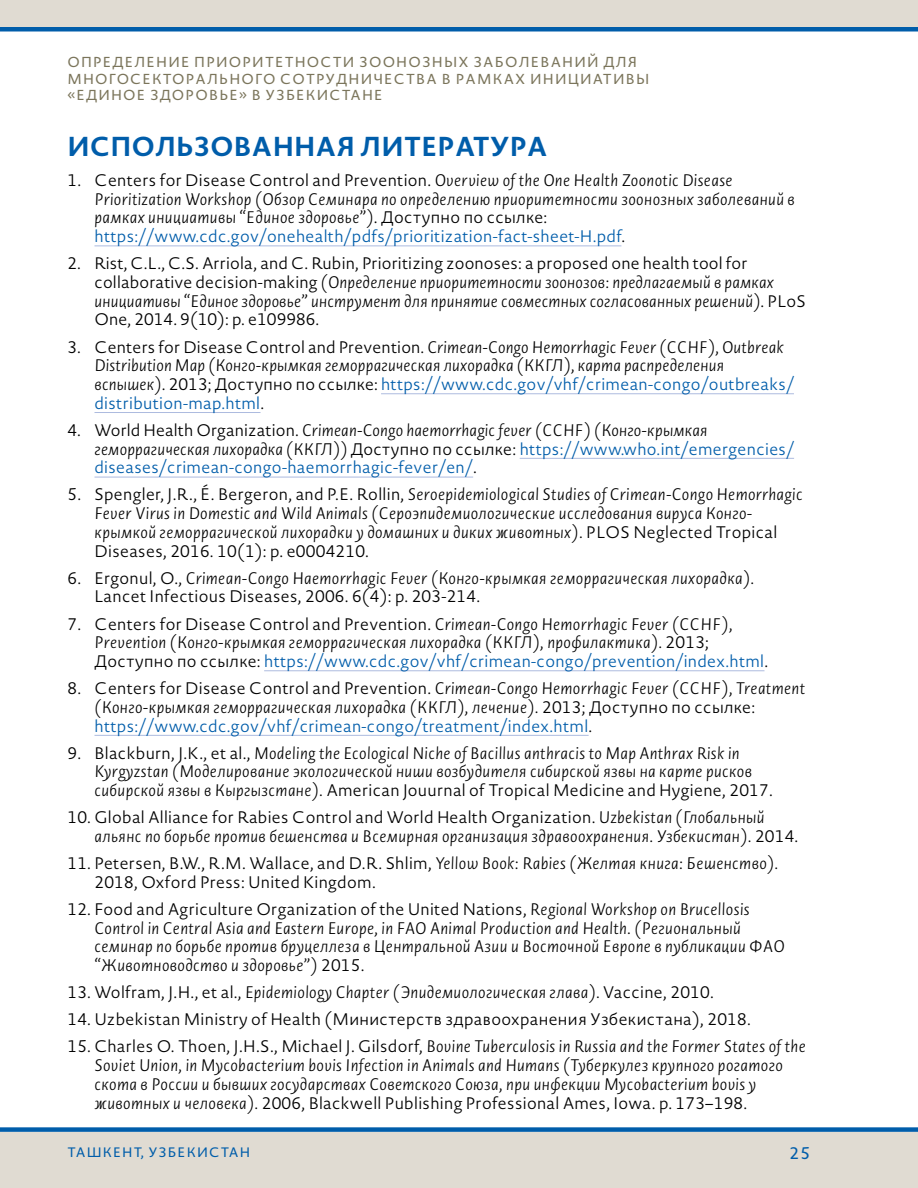
<style>
.page{position:relative;width:918px;height:1188px;background:#fff}
.page>*{position:absolute;margin:0;border:0;box-sizing:border-box;transform-origin:0 0}
.t1{font:700 27px "Novel Sans Cy";letter-spacing:.01em;color:#005daa}
.t2{font:italic 300 16.5px/18.8px "Novel Sans Cy";letter-spacing:.02em;color:#000}
.t3{font:300 16.5px/18.8px "Novel Sans Cy";letter-spacing:.02em;color:#000}
.t4{font:16.5px "Novel Sans Cy";color:#005daa}
.t5{font:14.25px/16.5px "Novel Sans Cy";letter-spacing:.08em;color:#7b755b}
.t6{font:13.5px "Novel Sans Cy";letter-spacing:.08em;color:#005daa}
.s1{font-style:normal}
.s2{font-style:normal;color:#005daa}
.s3{font-style:italic}
</style>
<div class="page">
<div style="left:0;top:1132px;width:918px;height:56px;background:#e0dbd2"></div>
<div style="left:0;top:0;width:918px;height:27px;background:#e0dbd2"></div>
<div style="left:0;top:1127px;width:918px;height:5px;background:#005daa"></div>
<div style="left:0;top:27px;width:918px;height:5px;background:#005daa"></div>
<hr style="left:94px;top:246px;width:527px;height:1px;background:#adbbdf">
<hr style="left:381px;top:393px;width:413px;height:1px;background:#adbbdf">
<hr style="left:94px;top:412px;width:167px;height:1px;background:#adbbdf">
<hr style="left:520px;top:458px;width:274px;height:1px;background:#adbbdf">
<hr style="left:94px;top:477px;width:379px;height:1px;background:#adbbdf">
<hr style="left:264px;top:670px;width:501px;height:1px;background:#adbbdf">
<hr style="left:94px;top:735px;width:495px;height:1px;background:#adbbdf">
<p class="t5" style="left:68px;top:55px;width:583px">ОПРЕДЕЛЕНИE ПРИОРИТЕТНОСТИ ЗООНОЗНЫХ ЗАБОЛЕВАНИЙ ДЛЯ<br>МНОГОСЕКТОРАЛЬНОГО СОТРУДНИЧЕСТВА В РАМКАХ ИНИЦИАТИВЫ «ЕДИНОЕ ЗДОРОВЬЕ» В УЗБЕКИСТАНЕ</p>
<h2 class="t1" style="left:68px;top:126px;width:482px">ИСПОЛЬЗОВАННАЯ ЛИТЕРАТУРА</h2>
<p class="t2" style="left:94px;top:171px;width:702px;text-indent:-27px"><span class="s1">1. Centers for Disease Control and Prevention.</span> Overview of the One Health Zoonotic Disease Prioritization Workshop (Обзор Семинара по определению приоритетности зоонозных заболеваний в рамках инициативы “Единое здоровье”)<span class="s1">. Доступно по ссылке: </span><span class="s2">https://www.cdc.gov/onehealth/pdfs/prioritization-fact-sheet-H.pdf</span><span class="s1">.</span></p>
<p class="t3" style="left:94px;top:255px;width:713px;text-indent:-27px">2. Rist, C.L., C.S. Arriola, and C. Rubin, Prioritizing zoonoses: a proposed one health tool for collaborative decision-making <span class="s3">(Определение приоритетности зоонозов: предлагаемый в рамках инициативы “Единое здоровье” инструмент для принятие совместных согласованных решений)</span>. PLoS One, 2014. 9(10): p. e109986.</p>
<p class="t2" style="left:94px;top:337px;width:701px;text-indent:-27px"><span class="s1">3. Centers for Disease Control and Prevention.</span> Crimean-Congo Hemorrhagic Fever (CCHF), Outbreak Distribution Map (Конго-крымкая геморрагическая лихорадка (ККГЛ), карта распределения вспышек)<span class="s1">. 2013; Доступно по ссылке:</span> <span class="s2">https://www.cdc.gov/vhf/crimean-congo/outbreaks/ distribution-map.html</span><span class="s1">.</span></p>
<p class="t2" style="left:94px;top:421px;width:701px;text-indent:-27px"><span class="s1">4. World Health Organization.</span> Crimean-Congo haemorrhagic fever (CCHF) (Конго-крымкая геморрагическая лихорадка (ККГЛ)) <span class="s1">Доступно по ссылке:</span> <span class="s2">https://www.who.int/emergencies/ diseases/crimean-congo-haemorrhagic-fever/en/</span><span class="s1">.</span></p>
<p class="t2" style="left:94px;top:485px;width:710px;text-indent:-27px"><span class="s1">5. Spengler, J.R., É. Bergeron, and P.E. Rollin,</span> Seroepidemiological Studies of Crimean-Congo Hemorrhagic Fever Virus in Domestic and Wild Animals (Сероэпидемиологические исследования вируса Конго&shy;крымкой геморрагической лихорадки у домашних и диких животных). <span class="s1">PLOS Neglected Tropical Diseases, 2016. 10(1): p. e0004210.</span></p>
<p class="t2" style="left:94px;top:568px;width:661px;text-indent:-27px"><span class="s1">6. Ergonul, O.,</span> Crimean-Congo Haemorrhagic Fever (Конго-крымкая геморрагическая лихорадка).<br><span class="s1">Lancet Infectious Diseases, 2006. 6(4): p. 203-214.</span></p>
<p class="t2" style="left:94px;top:614px;width:675px;text-indent:-27px"><span class="s1">7. Centers for Disease Control and Prevention.</span> Crimean-Congo Hemorrhagic Fever (CCHF),<br>Prevention (Конго-крымкая геморрагическая лихорадка (ККГЛ), профилактика). <span class="s1">2013;<br>Доступно по ссылке:</span> <span class="s2">https://www.cdc.gov/vhf/crimean-congo/prevention/index.html</span><span class="s1">.</span></p>
<p class="t2" style="left:94px;top:679px;width:712px;text-indent:-27px"><span class="s1">8. Centers for Disease Control and Prevention.</span> Crimean-Congo Hemorrhagic Fever (CCHF), Treatment (Конго-крымкая геморрагическая лихорадка (ККГЛ), лечение). <span class="s1">2013; Доступно по ссылке: </span><span class="s2">https://www.cdc.gov/vhf/crimean-congo/treatment/index.html</span><span class="s1">.</span></p>
<p class="t2" style="left:94px;top:743px;width:680px;text-indent:-27px"><span class="s1">9. Blackburn, J.K., et al.,</span> Modeling the Ecological Niche of Bacillus anthracis to Map Anthrax Risk in<br>Kyrgyzstan (Моделирование экологической ниши возбудителя сибирской язвы на карте рисков сибирской язвы в Кыргызстане). <span class="s1">American Jouurnal of Tropical Medicine and Hygiene, 2017.</span></p>
<p class="t2" style="left:94px;top:808px;width:705px;text-indent:-27px"><span class="s1">10. Global Alliance for Rabies Control and World Health Organization.</span> Uzbekistan (Глобальный альянс по борьбе против бешенства и Всемирная организация здравоохранения. Узбекистан). <span class="s1">2014.</span></p>
<p class="t3" style="left:94px;top:855px;width:685px;text-indent:-27px">11. Petersen, B.W., R.M. Wallace, and D.R. Shlim, <span class="s3">Yellow Book: Rabies (Желтая книга: Бешенство).<br></span>2018, Oxford Press: United Kingdom.</p>
<p class="t2" style="left:94px;top:900px;width:692px;text-indent:-27px"><span class="s1">12. Food and Agriculture Organization of the United Nations,</span> Regional Workshop on Brucellosis Control in Central Asia and Eastern Europe, in FAO Animal Production and Health. (Региональный семинар по борьбе против бруцеллеза в Центральной Азии и Восточной Европе в публикации ФАО “Животноводство и здоровье”) <span class="s1">2015.</span></p>
<p class="t2" style="left:68px;top:983px;width:648px"><span class="s1">13. Wolfram, J.H., et al.,</span> Epidemiology Chapter (Эпидемиологическая глава). <span class="s1">Vaccine, 2010.</span></p>
<p class="t3" style="left:68px;top:1011px;width:685px">14. Uzbekistan Ministry of Health (Министерств здравоохранения Узбекистана), 2018.</p>
<p class="t2" style="left:94px;top:1037px;width:713px;text-indent:-27px"><span class="s1">15. Charles O. Thoen, J.H.S., Michael J. Gilsdorf,</span> Bovine Tuberculosis in Russia and the Former States of the Soviet Union, in Mycobacterium bovis Infection in Animals and Humans (Туберкулез крупного рогатого скота в России и бывших государствах Советского Союза, при инфекции Mycobacterium bovis у животных и человека). <span class="s1">2006, Blackwell Publishing Professional Ames, Iowa. p. 173–198.</span></p>
<p class="t6" style="left:68px;top:1142px;width:184px">ТАШКЕНТ, УЗБЕКИСТАН</p>
<p class="t4" style="left:790px;top:1142px;width:22px">25</p>
</div>
